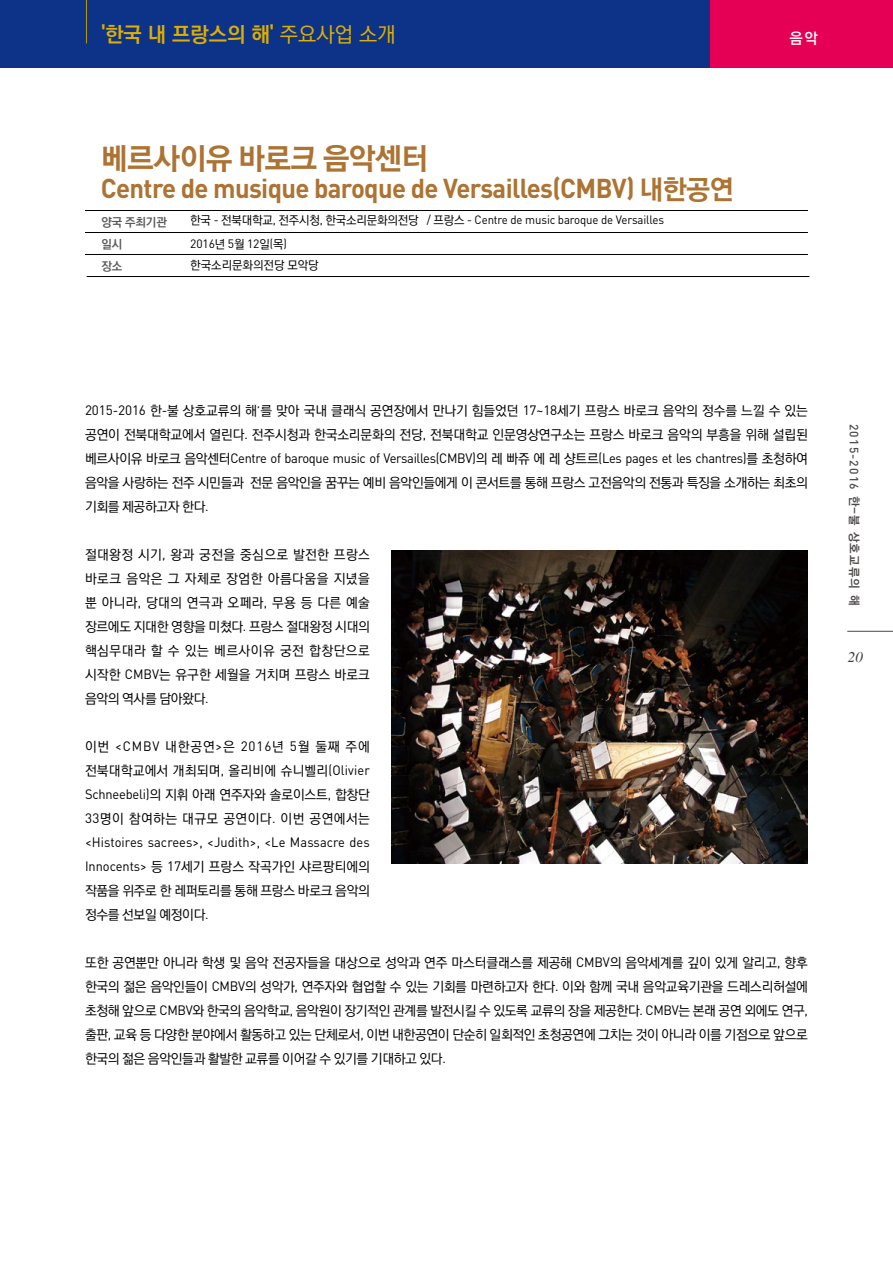
<style>
.page{position:relative;width:893px;height:1263px;background:#fff}
.page>*{position:absolute;margin:0;border:0;box-sizing:border-box;transform-origin:0 0}
.t1{font:30px "Rix Go PEB";letter-spacing:-.025em;color:#ad7332}
.t2{font:700 27px "DIN Pro";letter-spacing:-.025em;color:#ad7332;scale:.95 1}
.t3{font:700 21px "Ko Pub Dotum";color:#dfaf00}
.t4{font:15px "Rix Go PB";color:#fff}
.t5{font:italic 15px "Times";color:#3e3a39}
.t6{font:500 13.5px/24px "Ko Pub Dotum";letter-spacing:-.01em;color:#000;text-align:justify}
.t7{font:13.5px "DIN Pro";letter-spacing:-.025em;color:#000;scale:.95 1}
.t8{font:13.5px "DIN Pro";letter-spacing:.005em;color:#000;scale:.95 1}
.t9{font:12px/23.2px "DIN Pro";letter-spacing:-.01em;color:#000;scale:.95 1}
.t10{font:500 12px "DIN Pro";letter-spacing:.1em;color:#4c4948}
.t11{font:500 12px "Ko Pub Dotum";color:#000}
.t12{font:700 12px/21.9px "Ko Pub Dotum";color:#595757}
.s1{font-weight:500}
.s2{font-family:"Rix Go PEB";font-weight:400}
.s3{font-family:"Ko Pub Dotum";font-weight:500}
.s4{font-family:"DIN Pro";font-weight:400}
.s5{font-family:"Ko Pub Dotum";font-weight:700}
</style>
<div class="page">
<div style="left:0;top:0;width:710px;height:68px;background:#0c3388"></div>
<div style="left:710px;top:0;width:183px;height:68px;background:#e50055"></div>
<hr style="left:86px;top:0;width:1px;height:43px;background:#b89b00">
<hr style="left:847px;top:631px;width:46px;height:1px;background:#4c4948">
<hr style="left:85px;top:210px;width:723px;height:1px;background:#000">
<hr style="left:85px;top:232px;width:723px;height:1px;background:#000">
<hr style="left:85px;top:254px;width:723px;height:1px;background:#000">
<hr style="left:87px;top:276px;width:722px;height:1px;background:#000">
<img style="left:391px;top:551px;width:417px;height:312px">
<h3 class="t3" style="left:101px;top:23px;width:296px">'한국 내 프랑스의 해' <span class="s1">주요사업 소개</span></h3>
<h1 class="t1" style="left:101px;top:143px;width:329px">베르사이유 바로크 음악센터</h1>
<h2 class="t2" style="left:101px;top:170px;width:668px">Centre de musique baroque de Versailles(CMBV) <span class="s2">내한공연</span></h2>
<p class="t12" style="left:101px;top:211px;width:67px">양국 주최기관 일시<br>장소</p>
<p class="t9" style="left:190px;top:208px;width:500px"><span class="s3">한국</span> - <span class="s3">전북대학교</span>, <span class="s3">전주시청</span>, <span class="s3">한국소리문화의전당</span> / <span class="s3">프랑스</span> - Centre de music baroque de Versailles<br>2016<span class="s3">년</span> 5<span class="s3">월</span> 12<span class="s3">일</span>(<span class="s3">목</span>)</p>
<p class="t11" style="left:190px;top:259px;width:130px">한국소리문화의전당 모악당</p>
<p class="t4" style="left:789px;top:31px;width:30px">음악</p>
<p class="t6" style="left:85px;top:399px;width:724px"><span class="s4">2015-2016</span> 한<span class="s4">-</span>불 상호교류의 해<span class="s4">’</span>를 맞아 국내 클래식 공연장에서 만나기 힘들었던 <span class="s4">17~18</span>세기 프랑스 바로크 음악의 정수를 느낄 수 있는 공연이 전북대학교에서 열린다<span class="s4">.</span> 전주시청과 한국소리문화의 전당<span class="s4">,</span> 전북대학교 인문영상연구소는 프랑스 바로크 음악의 부흥을 위해 설립된</p>
<p class="t7" style="left:85px;top:449px;width:762px"><span class="s3">베르사이유 바로크 음악센터</span>Centre of baroque music of Versailles(CMBV)<span class="s3">의 레 빠쥬 에 레 샹트르</span>(Les pages et les chantres)<span class="s3">를 초청하여</span></p>
<p class="t6" style="left:85px;top:471px;width:724px">음악을 사랑하는 전주 시민들과 전문 음악인을 꿈꾸는 예비 음악인들에게 이 콘서트를 통해 프랑스 고전음악의 전통과 특징을 소개하는 최초의 기회를 제공하고자 한다<span class="s4">.</span></p>
<p class="t6" style="left:85px;top:543px;width:286px">절대왕정 시기<span class="s4">,</span> 왕과 궁전을 중심으로 발전한 프랑스 바로크 음악은 그 자체로 장엄한 아름다움을 지녔을 뿐 아니라<span class="s4">,</span> 당대의 연극과 오페라<span class="s4">,</span> 무용 등 다른 예술 장르에도 지대한 영향을 미쳤다<span class="s4">.</span> 프랑스 절대왕정 시대의 핵심무대라 할 수 있는 베르사이유 궁전 합창단으로 시작한 <span class="s4">CMBV</span>는 유구한 세월을 거치며 프랑스 바로크 음악의 역사를 담아왔다<span class="s4">.</span></p>
<p class="t6" style="left:85px;top:735px;width:286px">이번 <span class="s4">&lt;CMBV</span> 내한공연<span class="s4">&gt;</span>은 <span class="s4">2016</span>년 <span class="s4">5</span>월 둘째 주에 전북대학교에서 개최되며<span class="s4">,</span> 올리비에 슈니벨리<span class="s4">(Olivier Schneebeli)</span>의 지휘 아래 연주자와 솔로이스트<span class="s4">,</span> 합창단 <span class="s4">33</span>명이 참여하는 대규모 공연이다<span class="s4">.</span> 이번 공연에서는</p>
<p class="t8" style="left:85px;top:833px;width:301px">&lt;Histoires sacrees&gt;, &lt;Judith&gt;, &lt;Le Massacre des</p>
<p class="t6" style="left:85px;top:855px;width:286px"><span class="s4">Innocents&gt;</span> 등 <span class="s4">17</span>세기 프랑스 작곡가인 샤르팡티에의 작품을 위주로 한 레퍼토리를 통해 프랑스 바로크 음악의 정수를 선보일 예정이다<span class="s4">.</span></p>
<p class="t6" style="left:85px;top:951px;width:724px">또한 공연뿐만 아니라 학생 및 음악 전공자들을 대상으로 성악과 연주 마스터클래스를 제공해 <span class="s4">CMBV</span>의 음악세계를 깊이 있게 알리고<span class="s4">,</span> 향후 한국의 젊은 음악인들이 <span class="s4">CMBV</span>의 성악가<span class="s4">,</span> 연주자와 협업할 수 있는 기회를 마련하고자 한다<span class="s4">.</span> 이와 함께 국내 음악교육기관을 드레스리허설에 초청해 앞으로 <span class="s4">CMBV</span>와 한국의 음악학교<span class="s4">,</span> 음악원이 장기적인 관계를 발전시킬 수 있도록 교류의 장을 제공한다<span class="s4">. CMBV</span>는 본래 공연 외에도 연구<span class="s4">, </span>출판<span class="s4">,</span> 교육 등 다양한 분야에서 활동하고 있는 단체로서<span class="s4">,</span> 이번 내한공연이 단순히 일회적인 초청공연에 그치는 것이 아니라 이를 기점으로 앞으로 한국의 젊은 음악인들과 활발한 교류를 이어갈 수 있기를 기대하고 있다<span class="s4">.</span></p>
<p class="t10" style="left:862px;top:424px;width:183px;rotate:90deg">2015-2016 <span class="s5">한-불 상호교류의 해</span></p>
<p class="t5" style="left:848px;top:649px;width:16px">20</p>
</div>
